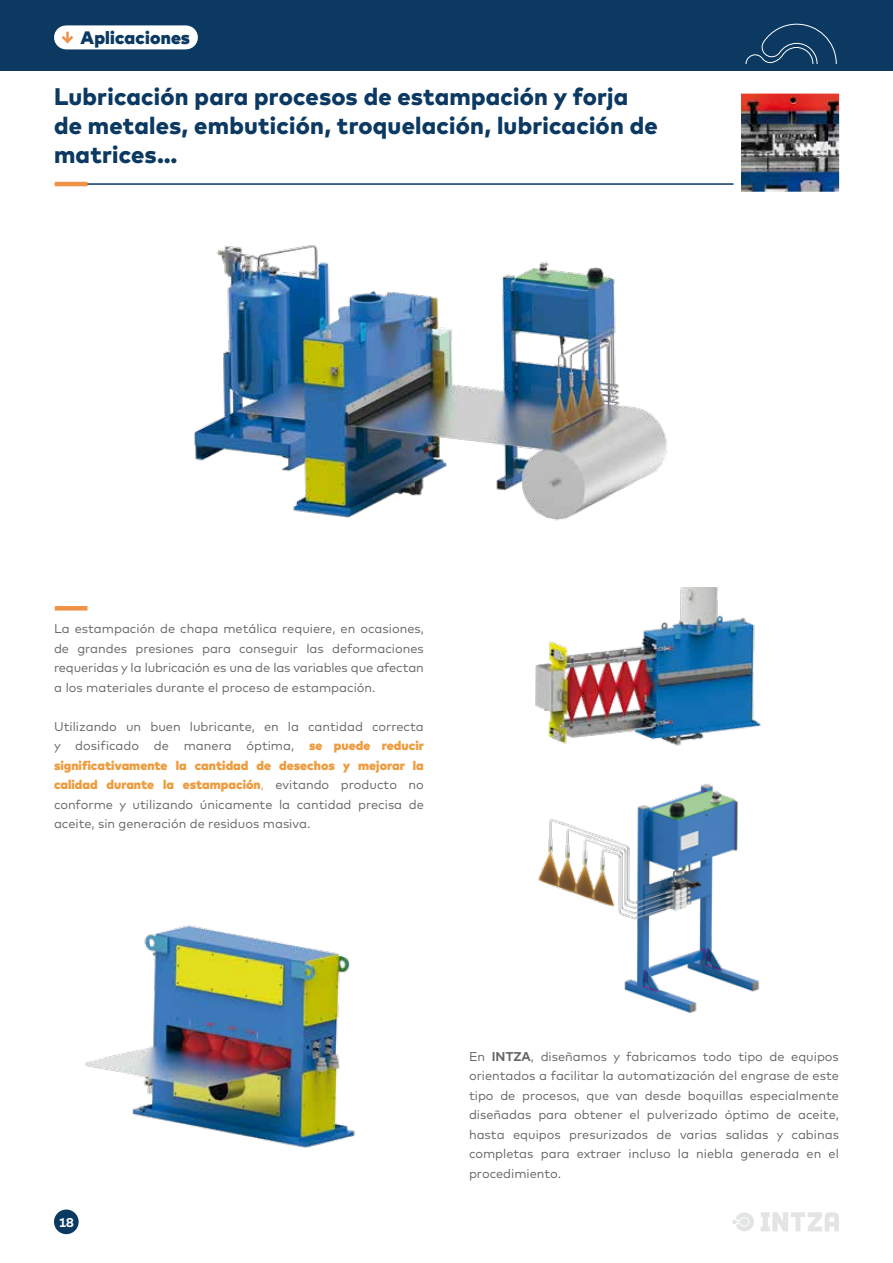
<style>
.page{position:relative;width:893px;height:1263px;background:#fff}
.page>*{position:absolute;margin:0;border:0;box-sizing:border-box;transform-origin:0 0}
.t1{font:800 24px/28.8px "Mark";letter-spacing:.01em;color:#0b3962}
.t2{font:900 18px "Mark";letter-spacing:.01em;color:#0b3962}
.t3{font:12.75px/19.5px "Mark";color:#646567;text-align:justify}
.t4{font:700 12.75px "Mark";color:#fff}
.s1{font-weight:900;color:#ed9c3f}
.s2{color:#eea24b}
.s3{font-weight:700}
</style>
<div class="page">
<div style="left:0;top:0;width:893px;height:71px;background:#0b3962"></div>
<div style="left:66px;top:25px;width:120px;height:24px;background:#fff"></div>
<svg style="left:59px;top:32px;width:15px;height:14px"></svg>
<svg style="left:745px;top:24px;width:92px;height:40px"></svg>
<div style="left:54px;top:1209px;width:25px;height:25px;background:#0b3962;border-radius:50%"></div>
<svg style="left:732px;top:1212px;width:22px;height:19px"></svg>
<svg style="left:761px;top:1212px;width:78px;height:19px"></svg>
<img style="left:194px;top:245px;width:474px;height:276px">
<hr style="left:55px;top:183px;width:784px;height:2px;background:#0b3962">
<hr style="left:55px;top:182px;width:32px;height:4px;background:#f09245">
<img style="left:730px;top:93px;width:110px;height:99px">
<hr style="left:55px;top:606px;width:32px;height:4px;background:#f09245">
<img style="left:85px;top:925px;width:270px;height:223px">
<img style="left:535px;top:587px;width:226px;height:159px">
<img style="left:538px;top:783px;width:222px;height:230px">
<h2 class="t2" style="left:81px;top:26px;width:111px">Aplicaciones</h2>
<h1 class="t1" style="left:54px;top:82px;width:605px">Lubricación para procesos de estampación y forja de metales, embutición, troquelación, lubricación de matrices…</h1>
<p class="t3" style="left:54px;top:619px;width:371px">La estampación de chapa metálica requiere, en ocasiones, de grandes presiones para conseguir las deformaciones requeridas y la lubricación es una de las variables que afectan a los materiales durante el proceso de estampación.</p>
<p class="t3" style="left:54px;top:716px;width:371px">Utilizando un buen lubricante, en la cantidad correcta y dosificado de manera óptima, <span class="s1">se puede reducir significativamente la cantidad de desechos y mejorar la calidad durante la estampación</span><span class="s2">,</span> evitando producto no conforme y utilizando únicamente la cantidad precisa de aceite, sin generación de residuos masiva.</p>
<p class="t4" style="left:59px;top:1214px;width:17px">18</p>
<p class="t3" style="left:469px;top:1046px;width:371px">En <span class="s3">INTZA</span>, diseñamos y fabricamos todo tipo de equipos orientados a facilitar la automatización del engrase de este tipo de procesos, que van desde boquillas especialmente diseñadas para obtener el pulverizado óptimo de aceite, hasta equipos presurizados de varias salidas y cabinas completas para extraer incluso la niebla generada en el procedimiento.</p>
</div>
